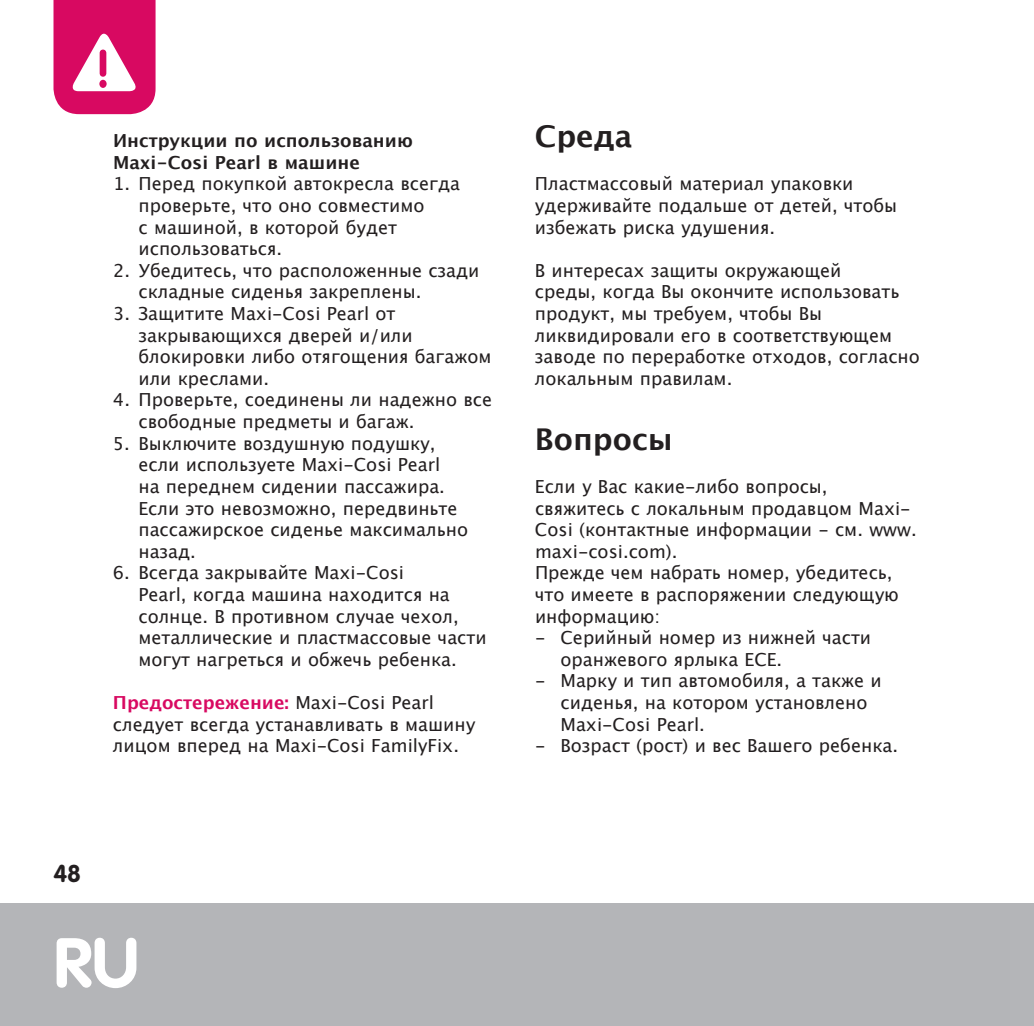
<style>
.page{position:relative;width:1034px;height:1026px;background:#fff}
.page>*{position:absolute;margin:0;border:0;box-sizing:border-box;transform-origin:0 0}
.t1{font:700 69px "VAG Rounded";color:#fff}
.t2{font:700 30px "Lucida Grande";color:#231f20}
.t3{font:700 24px "VAG Rounded";color:#231f20}
.t4{font:18px/21.6px "Lucida Grande";color:#231f20}
.t5{font:700 18px/21.6px "Lucida Grande";color:#231f20}
.s1{font-weight:700;color:#d80961}
</style>
<div class="page">
<div style="left:0;top:903px;width:1034px;height:122px;background:#b4b5b8"></div>
<svg style="left:54px;top:0;width:102px;height:114px"></svg>
<div style="left:99px;top:80px;width:8px;height:8px;background:#d80961;border-radius:50%"></div>
<div style="left:100px;top:50px;width:6px;height:27px;background:#d80961;border-radius:3px"></div>
<p class="t5" style="left:113px;top:130px;width:301px">Инструкции по использованию<br>Maxi-Cosi Pearl в машине</p>
<p class="t4" style="left:139px;top:173px;width:323px;text-indent:-25px">1. Перед покупкой автокресла всегда проверьте, что оно совместимо<br>с машиной, в которой будет использоваться.</p>
<p class="t4" style="left:139px;top:260px;width:343px;text-indent:-25px">2. Убедитесь, что расположенные сзади складные сиденья закреплены.</p>
<p class="t4" style="left:138px;top:303px;width:355px;text-indent:-25px">3. Защитите Maxi-Cosi Pearl от закрывающихся дверей и/или блокировки либо отягощения багажом или креслами.</p>
<p class="t4" style="left:138px;top:389px;width:355px;text-indent:-26px">4. Проверьте, соединены ли надежно все свободные предметы и багаж.</p>
<p class="t4" style="left:138px;top:432px;width:331px;text-indent:-25px">5. Выключите воздушную подушку, если используете Maxi-Cosi Pearl<br>на переднем сидении пассажира.<br>Если это невозможно, передвиньте пассажирское сиденье максимально назад.</p>
<p class="t4" style="left:138px;top:562px;width:350px;text-indent:-26px">6. Всегда закрывайте Maxi-Cosi<br>Pearl, когда машина находится на солнце. В противном случае чехол, металлические и пластмассовые части могут нагреться и обжечь ребенка.</p>
<p class="t4" style="left:113px;top:692px;width:364px"><span class="s1">Предостережение:</span> Maxi-Cosi Pearl следует всегда устанавливать в машину лицом вперед на Maxi-Cosi FamilyFix.</p>
<p class="t3" style="left:54px;top:859px;width:29px">48</p>
<p class="t1" style="left:54px;top:922px;width:87px">RU</p>
<p class="t2" style="left:535px;top:112px;width:99px">Среда</p>
<p class="t4" style="left:535px;top:173px;width:364px">Пластмассовый материал упаковки удерживайте подальше от детей, чтобы избежать риска удушения.</p>
<p class="t4" style="left:535px;top:260px;width:386px">В интересах защиты окружающей<br>среды, когда Вы окончите использовать продукт, мы требуем, чтобы Вы ликвидировали его в соответствующем заводе по переработке отходов, согласно локальным правилам.</p>
<p class="t2" style="left:535px;top:414px;width:140px">Вопросы</p>
<p class="t4" style="left:535px;top:476px;width:383px">Если у Вас какие-либо вопросы, свяжитесь с локальным продавцом Maxi-<br>Cosi (контактные информации - см. www. maxi-cosi.com).<br>Прежде чем набрать номер, убедитесь, что имеете в распоряжении следующую информацию:</p>
<p class="t4" style="left:560px;top:627px;width:312px;text-indent:-26px">- Серийный номер из нижней части оранжевого ярлыка ECE.</p>
<p class="t4" style="left:561px;top:670px;width:323px;text-indent:-26px">- Марку и тип автомобиля, а также и сиденья, на котором установлено<br>Maxi-Cosi Pearl.</p>
<p class="t4" style="left:535px;top:735px;width:365px">- Возраст (рост) и вес Вашего ребенка.</p>
</div>
